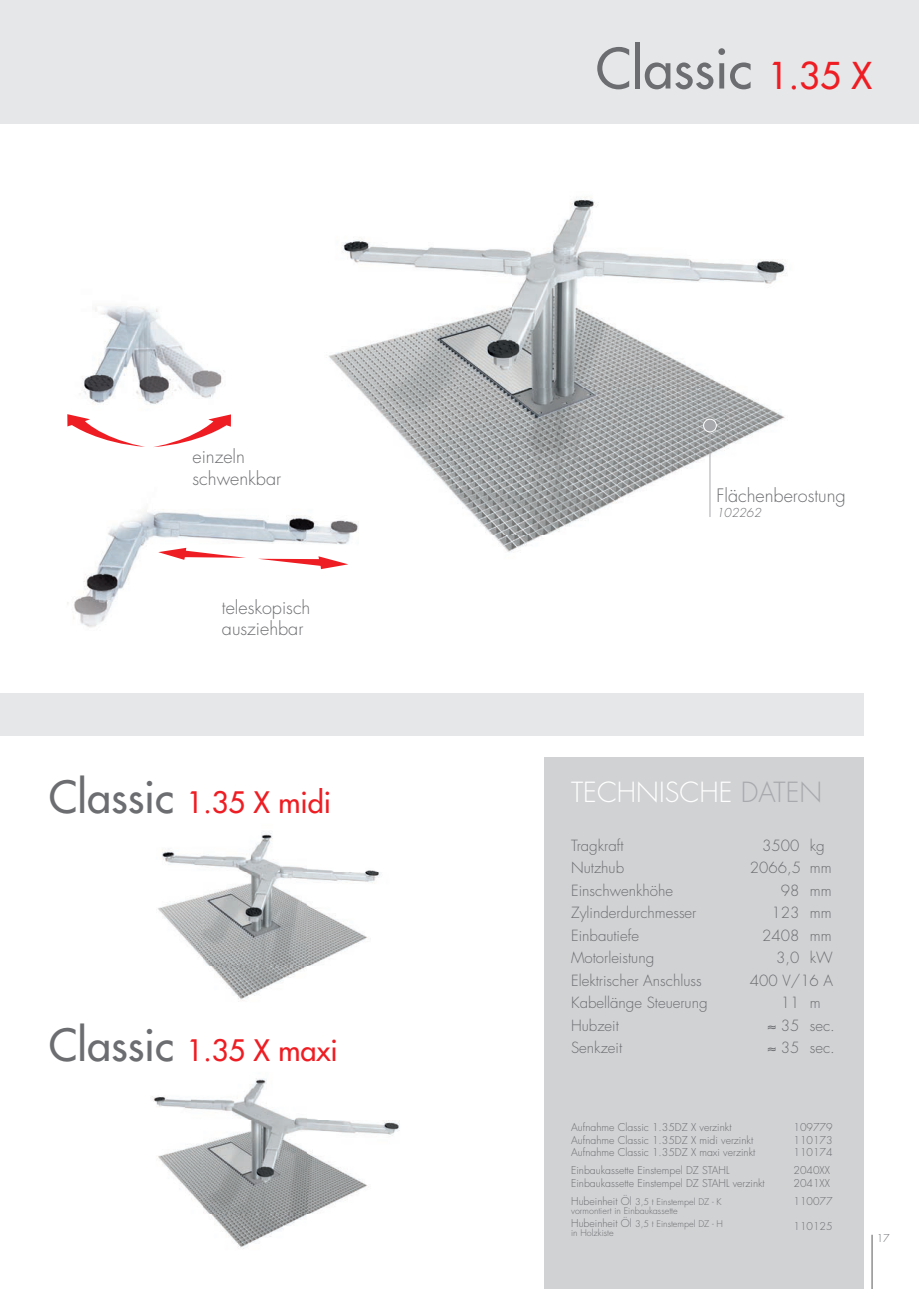
<style>
.page{position:relative;width:919px;height:1289px;background:#fff}
.page>*{position:absolute;margin:0;border:0;box-sizing:border-box;transform-origin:0 0}
.t1{font:54px "Futura";color:#6c6d70}
.t2{font:28.8px "Futura";color:#ee1d23}
.t3{font:300 27px "Futura";color:#fff}
.t4{font:300 18px/21.6px "Futura";color:#6c6d70}
.t5{font:300 15px/22.5px "Futura";color:#6c6d70}
.t6{font:italic 300 12px "Futura";color:#6c6d70}
.t7{font:300 10.5px/12.6px "Futura";color:#6c6d70}
.t8{font:300 9px/9px "Futura";color:#6c6d70}
.s1{font-size:43.2px;color:#6c6d70}
.s2{font-size:36px;color:#ee1d23}
.s3{color:#a8a9ad}
.s4{font-size:10.5px}
</style>
<div class="page">
<div style="left:0;top:693px;width:863px;height:43px;background:#e6e7e9"></div>
<hr style="left:871px;top:1234px;width:1px;height:54px;background:#57585a">
<div style="left:544px;top:757px;width:319px;height:531px;background:#d1d2d4"></div>
<div style="left:0;top:0;width:918px;height:123px;background:#e6e7e9"></div>
<img style="left:158px;top:832px;width:223px;height:169px">
<img style="left:152px;top:1078px;width:248px;height:171px">
<img style="left:329px;top:196px;width:395px;height:192px">
<img style="left:724px;top:260px;width:63px;height:191px">
<img style="left:358px;top:388px;width:260px;height:148px">
<img style="left:618px;top:388px;width:106px;height:129px">
<img style="left:494px;top:536px;width:48px;height:16px">
<img style="left:80px;top:306px;width:144px;height:99px">
<img style="left:67px;top:509px;width:234px;height:119px">
<img style="left:301px;top:515px;width:57px;height:55px">
<svg style="left:67px;top:414px;width:78px;height:33px"></svg>
<svg style="left:154px;top:414px;width:77px;height:33px"></svg>
<svg style="left:158px;top:548px;width:88px;height:12px"></svg>
<svg style="left:258px;top:556px;width:90px;height:13px"></svg>
<hr style="left:709px;top:425px;width:1px;height:92px;background:#a8a9ad">
<div style="left:703px;top:419px;width:13px;height:13px;background:#a8a9ad;border-radius:50%"></div>
<div style="left:703px;top:419px;width:13px;height:13px;border:1px solid #fff;border-radius:50%"></div>
<h3 class="t4" style="left:192px;top:446px;width:90px">einzeln schwenkbar</h3>
<h3 class="t4" style="left:222px;top:596px;width:90px">teleskopisch ausziehbar</h3>
<h2 class="t2" style="left:49px;top:783px;width:284px"><span class="s1">Classic</span> 1.35 X midi</h2>
<h2 class="t2" style="left:49px;top:1031px;width:290px"><span class="s1">Classic</span> 1.35 X maxi</h2>
<h1 class="t1" style="left:595px;top:33px;width:278px">Classic <span class="s2">1.35 X</span></h1>
<h3 class="t4" style="left:716px;top:485px;width:131px">Flächenberostung</h3>
<p class="t6" style="left:716px;top:504px;width:46px">102262</p>
<h3 class="t3" style="left:571px;top:774px;width:252px">TECHNISCHE <span class="s3">DATEN</span></h3>
<h3 class="t5" style="left:571px;top:834px;width:138px">Tragkraft<br>Nutzhub<br>Einschwenkhöhe<br>Zylinderdurchmesser<br>Einbautiefe<br>Motorleistung<br>Elektrischer Anschluss<br>Kabellänge Steuerung<br>Hubzeit<br>Senkzeit</h3>
<h3 class="t5" style="left:762px;top:834px;width:64px">3500 kg</h3>
<h3 class="t5" style="left:749px;top:856px;width:83px">2066,5 mm</h3>
<h3 class="t5" style="left:780px;top:879px;width:52px">98 mm</h3>
<h3 class="t5" style="left:771px;top:901px;width:62px">123 mm</h3>
<h3 class="t5" style="left:762px;top:924px;width:71px">2408 mm</h3>
<h3 class="t5" style="left:776px;top:946px;width:58px">3,0 kW</h3>
<h3 class="t5" style="left:749px;top:969px;width:85px">400 V/16 A</h3>
<h3 class="t5" style="left:780px;top:991px;width:41px">11 m</h3>
<h3 class="t5" style="left:767px;top:1014px;width:69px">≈ 35 sec.</h3>
<h3 class="t5" style="left:767px;top:1036px;width:69px">≈ 35 sec.</h3>
<p class="t7" style="left:571px;top:1121px;width:186px">Aufnahme Classic 1.35DZ X verzinkt<br>Aufnahme Classic 1.35DZ X midi verzinkt<br>Aufnahme Classic 1.35DZ X maxi verzinkt</p>
<p class="t7" style="left:571px;top:1164px;width:195px">Einbaukassette Einstempel DZ STAHL<br>Einbaukassette Einstempel DZ STAHL verzinkt</p>
<p class="t8" style="left:571px;top:1197px;width:152px"><span class="s4">Hubeinheit Öl</span> 3,5 t Einstempel DZ - K vormontiert in Einbaukassette</p>
<p class="t8" style="left:571px;top:1218px;width:153px"><span class="s4">Hubeinheit Öl</span> 3,5 t Einstempel DZ - H in Holzkiste</p>
<p class="t7" style="left:793px;top:1121px;width:41px;text-align:justify">109779<br>110173<br>110174</p>
<p class="t7" style="left:793px;top:1164px;width:38px">2040XX<br>2041XX</p>
<p class="t7" style="left:793px;top:1194px;width:41px">110077</p>
<p class="t7" style="left:793px;top:1220px;width:41px">110125</p>
<p class="t7" style="left:876px;top:1232px;width:15px">17</p>
</div>
